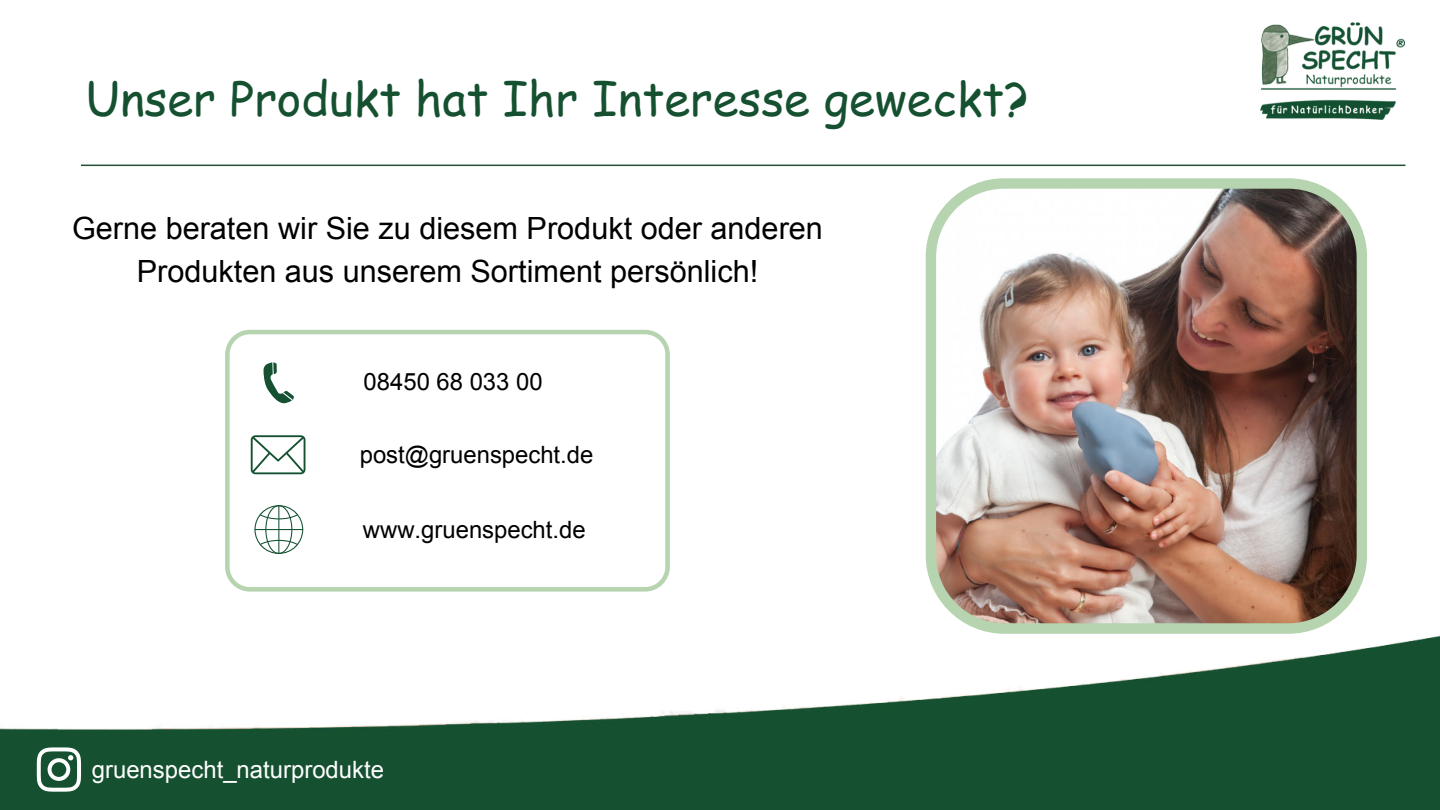
<style>
.page{position:relative;width:1440px;height:810px;background:#fff}
.page>*{position:absolute;margin:0;border:0;box-sizing:border-box;transform-origin:0 0}
.t1{font:47px "Comic Sans MS";color:#155131}
.t2{font:30.6px/42.8px "Arial";color:#000;text-align:center}
.t3{font:23.9px "Arial";color:#000}
.t4{font:23.9px "Arial";color:#fefefe}
</style>
<div class="page">
<img style="left:0;top:635px;width:1440px;height:175px">
<img style="left:1260px;top:22px;width:144px;height:98px">
<hr style="left:81px;top:165px;width:1324px;height:1px;background:#245036">
<svg style="left:225px;top:330px;width:445px;height:262px"></svg>
<svg style="left:263px;top:362px;width:31px;height:42px"></svg>
<svg style="left:37px;top:747px;width:44px;height:45px"></svg>
<img style="left:926px;top:178px;width:441px;height:456px">
<h1 class="t1" style="left:85px;top:64px;width:945px">Unser Produkt hat Ihr Interesse geweckt?</h1>
<p class="t2" style="left:72px;top:207px;width:752px">Gerne beraten wir Sie zu diesem Produkt oder anderen<br>Produkten aus unserem Sortiment persönlich!</p>
<p class="t3" style="left:364px;top:366px;width:181px">08450 68 033 00</p>
<p class="t3" style="left:360px;top:439px;width:235px">post@gruenspecht.de</p>
<p class="t3" style="left:363px;top:514px;width:224px">www.gruenspecht.de</p>
<p class="t4" style="left:92px;top:754px;width:294px">gruenspecht_naturprodukte</p>
</div>
